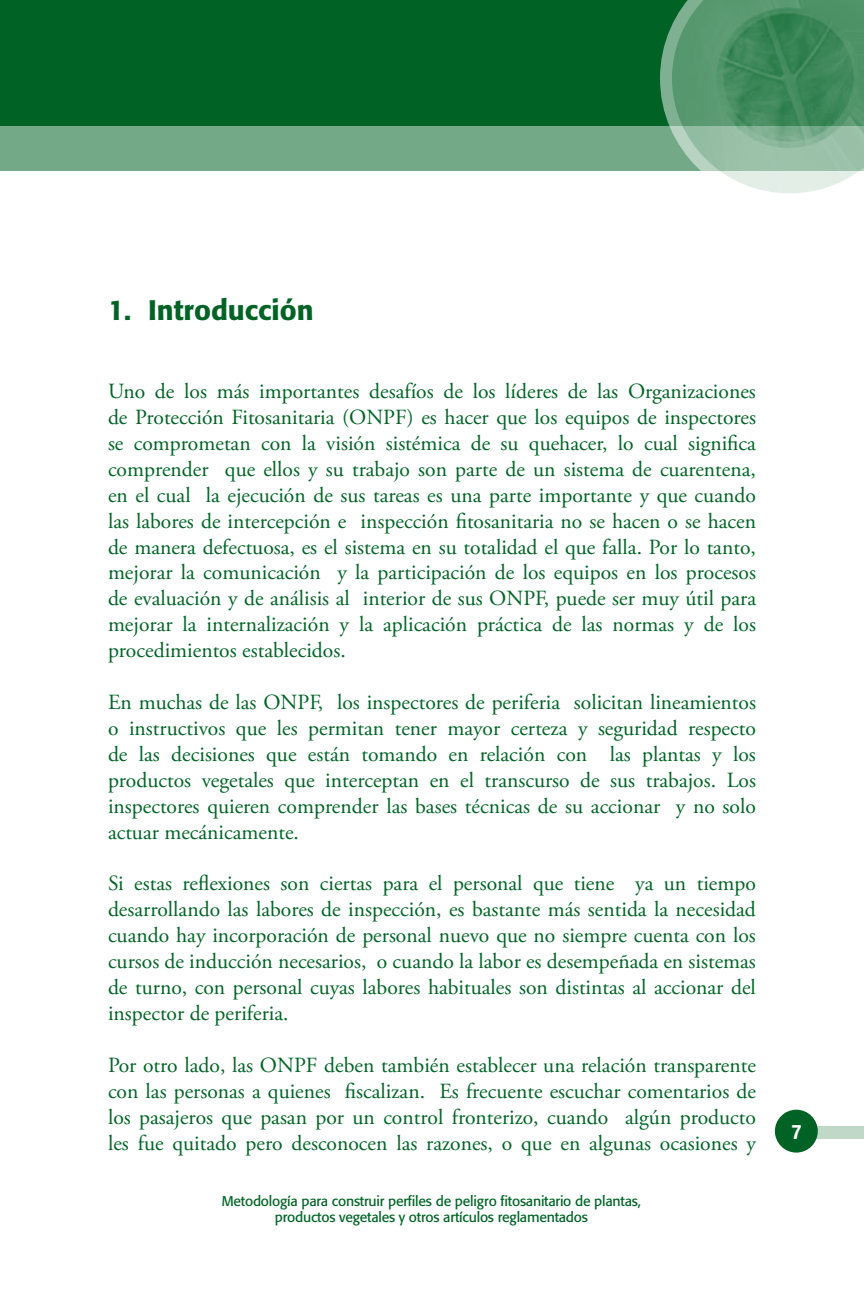
<style>
.page{position:relative;width:864px;height:1296px;background:#fff}
.page>*{position:absolute;margin:0;border:0;box-sizing:border-box;transform-origin:0 0}
.t1{font:500 28px "Formata";color:#006325}
.t2{font:21.6px/26px "Adobe Garamond Pro";color:#006325;text-align:justify}
.t3{font:700 condensed 20px "Helvetica Neue";color:#fff}
.t4{font:14px/16.8px "Formata";letter-spacing:-.015em;color:#006325;text-align:center}
</style>
<div class="page">
<div style="left:780px;top:1126px;width:84px;height:13px;background:#bfd8c8"></div>
<div style="left:775px;top:1110px;width:43px;height:43px;background:#006325;border-radius:50%"></div>
<div style="left:0;top:0;width:864px;height:132px;background:#006325"></div>
<div style="left:0;top:126px;width:864px;height:44px;background:#73a987"></div>
<svg style="left:660px;top:0;width:204px;height:194px;background:#6da582"></svg>
<p class="t1" style="left:108px;top:293px;width:207px">1. Introducción</p>
<p class="t2" style="left:108px;top:379px;width:650px">Uno de los más importantes desafíos de los líderes de las Organizaciones de Protección Fitosanitaria (ONPF) es hacer que los equipos de inspectores se comprometan con la visión sistémica de su quehacer, lo cual significa comprender que ellos y su trabajo son parte de un sistema de cuarentena, en el cual la ejecución de sus tareas es una parte importante y que cuando las labores de intercepción e inspección fitosanitaria no se hacen o se hacen de manera defectuosa, es el sistema en su totalidad el que falla. Por lo tanto, mejorar la comunicación y la participación de los equipos en los procesos de evaluación y de análisis al interior de sus ONPF, puede ser muy útil para mejorar la internalización y la aplicación práctica de las normas y de los procedimientos establecidos.</p>
<p class="t2" style="left:108px;top:690px;width:650px">En muchas de las ONPF, los inspectores de periferia solicitan lineamientos o instructivos que les permitan tener mayor certeza y seguridad respecto de las decisiones que están tomando en relación con las plantas y los productos vegetales que interceptan en el transcurso de sus trabajos. Los inspectores quieren comprender las bases técnicas de su accionar y no solo actuar mecánicamente.</p>
<p class="t2" style="left:108px;top:871px;width:649px">Si estas reflexiones son ciertas para el personal que tiene ya un tiempo desarrollando las labores de inspección, es bastante más sentida la necesidad cuando hay incorporación de personal nuevo que no siempre cuenta con los cursos de inducción necesarios, o cuando la labor es desempeñada en sistemas de turno, con personal cuyas labores habituales son distintas al accionar del inspector de periferia.</p>
<p class="t2" style="left:108px;top:1053px;width:650px">Por otro lado, las ONPF deben también establecer una relación transparente con las personas a quienes fiscalizan. Es frecuente escuchar comentarios de los pasajeros que pasan por un control fronterizo, cuando algún producto les fue quitado pero desconocen las razones, o que en algunas ocasiones y</p>
<p class="t4" style="left:222px;top:1192px;width:421px">Metodología para construir perfiles de peligro fitosanitario de plantas, productos vegetales y otros artículos reglamentados</p>
<p class="t3" style="left:792px;top:1119px;width:11px">7</p>
</div>
